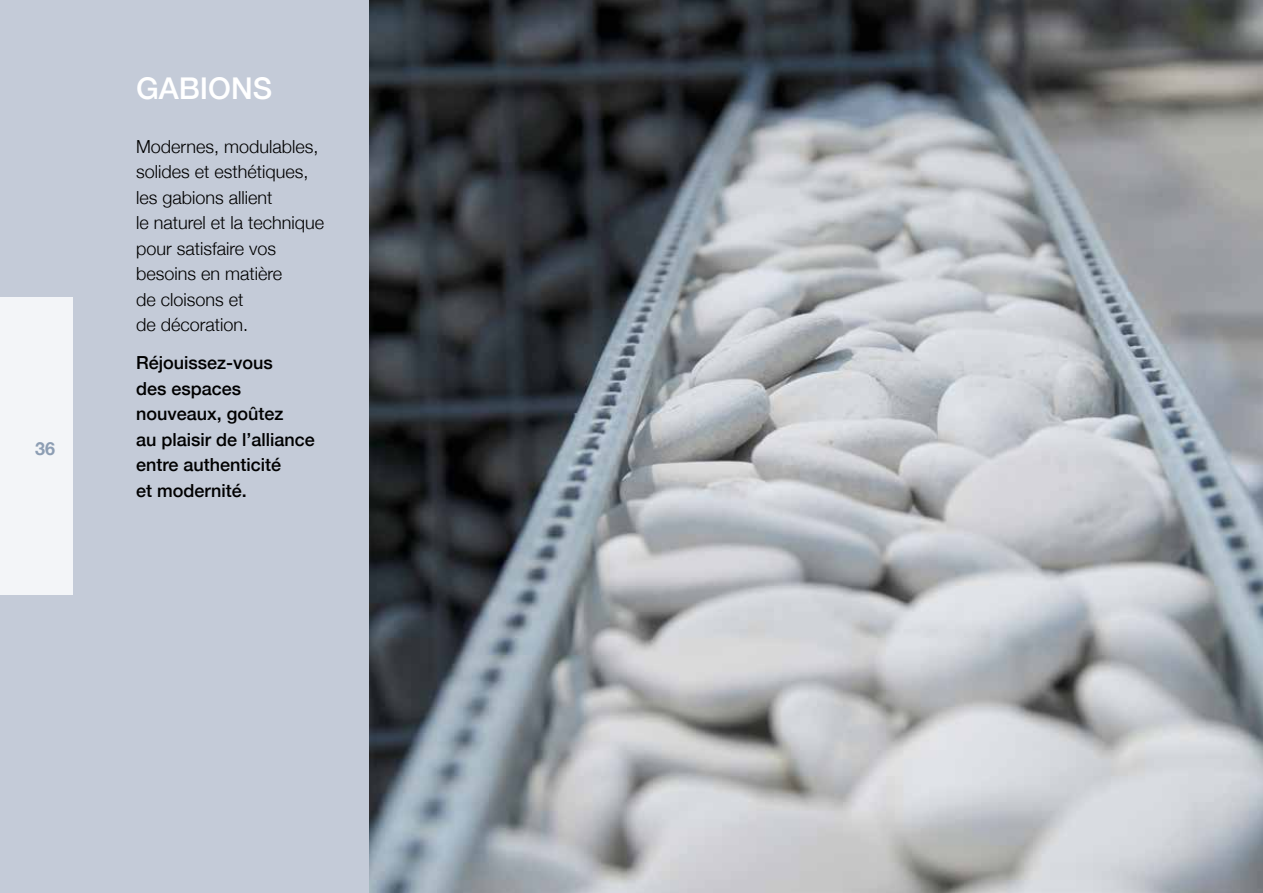
<style>
.page{position:relative;width:1263px;height:893px;background:#fff}
.page>*{position:absolute;margin:0;border:0;box-sizing:border-box;transform-origin:0 0}
.t1{font:500 30px "Helvetica Neue";color:#fff}
.t2{font:300 18px/25.5px "Helvetica Neue";color:#000}
.t3{font:500 18px/25.5px "Helvetica Neue";color:#000}
.t4{font:700 18px "Helvetica Neue";color:#8d9eb4}
</style>
<div class="page">
<div style="left:0;top:0;width:370px;height:893px;background:#c4cbd8"></div>
<div style="left:0;top:298px;width:72px;height:297px;background:#f3f5f8"></div>
<img style="left:370px;top:0;width:893px;height:893px">
<p class="t4" style="left:35px;top:435px;width:22px">36</p>
<h1 class="t1" style="left:136px;top:64px;width:138px">GABIONS</h1>
<p class="t2" style="left:136px;top:132px;width:190px">Modernes, modulables, solides et esthétiques, les gabions allient<br>le naturel et la technique pour satisfaire vos besoins en matière<br>de cloisons et<br>de décoration.</p>
<p class="t3" style="left:136px;top:349px;width:180px">Réjouissez-vous<br>des espaces nouveaux, goûtez<br>au plaisir de l’alliance entre authenticité<br>et modernité.</p>
</div>
